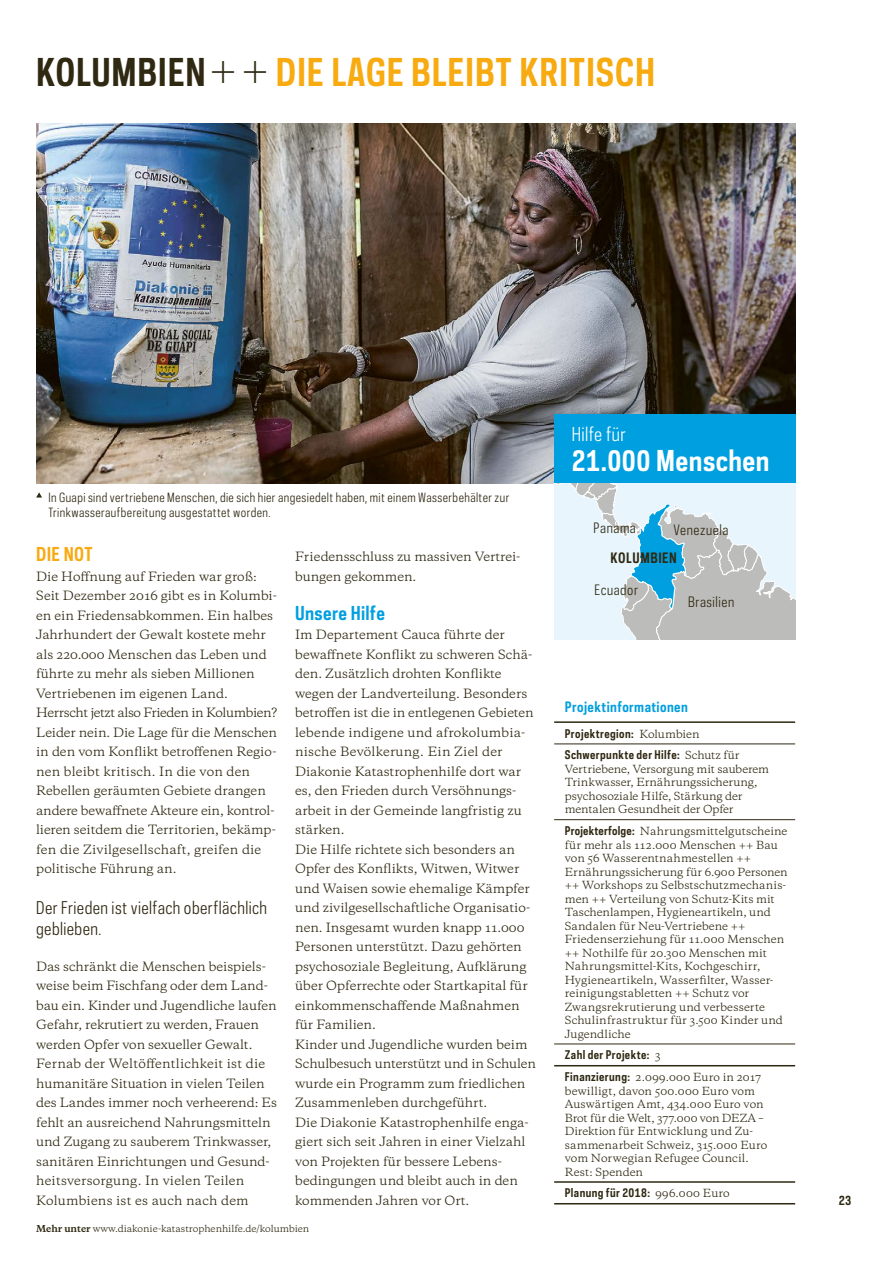
<style>
.page{position:relative;width:893px;height:1263px;background:#fff}
.page>*{position:absolute;margin:0;border:0;box-sizing:border-box;transform-origin:0 0}
.t1{font:700 36px "Polaris Condensed";letter-spacing:.02em;color:#f8aa11}
.t2{font:700 27px "Polaris Condensed";letter-spacing:.02em;color:#fff}
.t3{font:700 18px "Polaris Condensed";letter-spacing:.02em;color:#009fe0}
.t4{font:18px "Polaris Condensed";letter-spacing:.02em;color:#fff}
.t5{font:700 18px "Polaris Condensed";letter-spacing:.015em;color:#f8aa11}
.t6{font:16.5px/21px "Polaris Condensed";letter-spacing:.025em;color:#2f2912}
.t7{font:13.5px "Polaris Condensed";letter-spacing:.045em;color:#2f2912}
.t8{font:700 13.5px "Polaris Condensed";letter-spacing:.03em;color:#009fe0}
.t9{font:700 13.5px "Polaris Condensed";letter-spacing:.04em;color:#2f2912}
.t10{font:12px/19.5px "Galaxie Copernicus";color:#2f2912}
.t11{font:12px/15px "Polaris Condensed";letter-spacing:.035em;color:#2f2912}
.t12{font:700 12px "Polaris Condensed";color:#2f2912}
.t13{font:700 11.25px/21.8px "Polaris Condensed";letter-spacing:.035em;color:#2f2912}
.t14{font:10.5px/13.5px "Galaxie Copernicus";color:#2f2912}
.t15{font:9px "Galaxie Copernicus";color:#2f2912}
.s1{color:#2f2912}
.s2{font-weight:400;font-size:28.05px;color:#2f2912}
.s3{font-weight:700}
.s4{font-family:"Galaxie Copernicus";font-weight:400;font-size:10.5px}
.s5{font-family:"Polaris Condensed";font-weight:700;font-size:11.25px}
</style>
<div class="page">
<img style="left:36px;top:123px;width:759px;height:360px">
<svg style="left:554px;top:483px;width:241px;height:156px;background:#c8dae1"></svg>
<div style="left:554px;top:414px;width:241px;height:69px;background:#009fe0"></div>
<hr style="left:554px;top:744px;width:241px;height:1px;background:#2f2912">
<hr style="left:554px;top:819px;width:241px;height:1px;background:#2f2912">
<hr style="left:554px;top:1044px;width:241px;height:1px;background:#2f2912">
<hr style="left:554px;top:721px;width:241px;height:2px;background:#2f2912">
<hr style="left:554px;top:1065px;width:241px;height:1px;background:#2f2912">
<hr style="left:554px;top:1181px;width:241px;height:2px;background:#2f2912">
<hr style="left:554px;top:1203px;width:241px;height:1px;background:#2f2912">
<svg style="left:36px;top:492px;width:6px;height:5px"></svg>
<h1 class="t1" style="left:36px;top:48px;width:620px"><span class="s1">KOLUMBIEN</span> <span class="s2">+ +</span> DIE LAGE BLEIBT KRITISCH</h1>
<p class="t11" style="left:49px;top:490px;width:462px">In Guapi sind vertriebene Menschen, die sich hier angesiedelt haben, mit einem Wasserbehälter zur<br>Trinkwasseraufbereitung ausgestattet worden.</p>
<h3 class="t5" style="left:36px;top:542px;width:58px">DIE NOT</h3>
<p class="t10" style="left:36px;top:566px;width:242px">Die Hoffnung auf Frieden war groß:<br>Seit Dezember 2016 gibt es in Kolumbi&shy;en ein Friedensabkommen. Ein halbes Jahrhundert der Gewalt kostete mehr als 220.000 Menschen das Leben und führte zu mehr als sieben Millionen Vertriebenen im eigenen Land.<br>Herrscht jetzt also Frieden in Kolumbien?<br>Leider nein. Die Lage für die Menschen in den vom Konflikt betroffenen Regio&shy;nen bleibt kritisch. In die von den Rebellen geräumten Gebiete drangen andere bewaffnete Akteure ein, kontrol&shy;lieren seitdem die Territorien, bekämp&shy;fen die Zivilgesellschaft, greifen die politische Führung an.</p>
<h3 class="t6" style="left:36px;top:896px;width:232px">Der Frieden ist vielfach oberflächlich geblieben.</h3>
<p class="t10" style="left:36px;top:956px;width:242px">Das schränkt die Menschen beispiels&shy;weise beim Fischfang oder dem Land&shy;bau ein. Kinder und Jugendliche laufen Gefahr, rekrutiert zu werden, Frauen werden Opfer von sexueller Gewalt.<br>Fernab der Weltöffentlichkeit ist die humanitäre Situation in vielen Teilen des Landes immer noch verheerend: Es fehlt an ausreichend Nahrungsmitteln und Zugang zu sauberem Trinkwasser, sanitären Einrichtungen und Gesund&shy;heitsversorgung. In vielen Teilen Kolumbiens ist es auch nach dem</p>
<p class="t10" style="left:295px;top:547px;width:227px">Friedensschluss zu massiven Vertrei&shy;bungen gekommen.</p>
<h3 class="t3" style="left:295px;top:601px;width:91px">Unsere Hilfe</h3>
<p class="t10" style="left:295px;top:625px;width:242px">Im Departement Cauca führte der bewaffnete Konflikt zu schweren Schä&shy;den. Zusätzlich drohten Konflikte wegen der Landverteilung. Besonders betroffen ist die in entlegenen Gebieten lebende indigene und afrokolumbia&shy;nische Bevölkerung. Ein Ziel der Diakonie Katastrophenhilfe dort war es, den Frieden durch Versöhnungs&shy;arbeit in der Gemeinde langfristig zu stärken.<br>Die Hilfe richtete sich besonders an Opfer des Konflikts, Witwen, Witwer und Waisen sowie ehemalige Kämpfer und zivilgesellschaftliche Organisatio&shy;nen. Insgesamt wurden knapp 11.000<br>Personen unterstützt. Dazu gehörten psychosoziale Begleitung, Aufklärung über Opferrechte oder Startkapital für einkommenschaffende Maßnahmen für Familien.<br>Kinder und Jugendliche wurden beim Schulbesuch unterstützt und in Schulen wurde ein Programm zum friedlichen Zusammenleben durchgeführt.<br>Die Diakonie Katastrophenhilfe enga&shy;giert sich seit Jahren in einer Vielzahl von Projekten für bessere Lebens&shy;bedingungen und bleibt auch in den kommenden Jahren vor Ort.</p>
<p class="t15" style="left:36px;top:1222px;width:275px"><span class="s3">Mehr unter</span> www.diakonie-katastrophenhilfe.de/kolumbien</p>
<h3 class="t4" style="left:572px;top:422px;width:55px">Hilfe für</h3>
<h2 class="t2" style="left:572px;top:443px;width:199px">21.000 Menschen</h2>
<p class="t7" style="left:594px;top:518px;width:44px">Panama</p>
<p class="t7" style="left:674px;top:521px;width:56px">Venezuela</p>
<p class="t9" style="left:611px;top:549px;width:68px">KOLUMBIEN</p>
<p class="t7" style="left:594px;top:581px;width:45px">Ecuador</p>
<p class="t7" style="left:688px;top:592px;width:48px">Brasilien</p>
<p class="t8" style="left:565px;top:698px;width:125px">Projektinformationen</p>
<p class="t13" style="left:565px;top:722px;width:176px">Projektregion: <span class="s4">Kolumbien<br></span>Schwerpunkte der Hilfe: <span class="s4">Schutz für</span></p>
<p class="t14" style="left:565px;top:762px;width:206px">Vertriebene, Versorgung mit sauberem Trinkwasser, Ernährungssicherung, psychosoziale Hilfe, Stärkung der mentalen Gesundheit der Opfer</p>
<p class="t14" style="left:565px;top:824px;width:224px"><span class="s5">Projekterfolge:</span> Nahrungsmittelgutscheine für mehr als 112.000 Menschen ++ Bau von 56 Wasserentnahmestellen ++ Ernährungssicherung für 6.900 Personen ++ Workshops zu Selbstschutzmechanis&shy;men ++ Verteilung von Schutz-Kits mit Taschenlampen, Hygieneartikeln, und Sandalen für Neu-Vertriebene ++ Friedenserziehung für 11.000 Menschen ++ Nothilfe für 20.300 Menschen mit Nahrungsmittel-Kits, Kochgeschirr, Hygieneartikeln, Wasserfilter, Wasser&shy;reinigungstabletten ++ Schutz vor Zwangsrekrutierung und verbesserte Schulinfrastruktur für 3.500 Kinder und Jugendliche</p>
<p class="t13" style="left:565px;top:1044px;width:97px">Zahl der Projekte: <span class="s4">3</span></p>
<p class="t14" style="left:565px;top:1070px;width:204px"><span class="s5">Finanzierung:</span> 2.099.000 Euro in 2017 bewilligt, davon 500.000 Euro vom<br>Auswärtigen Amt, 434.000 Euro von<br>Brot für die Welt, 377.000 von DEZA –<br>Direktion für Entwicklung und Zu&shy;sammenarbeit Schweiz, 315.000 Euro vom Norwegian Refugee Council.<br>Rest: Spenden</p>
<p class="t13" style="left:565px;top:1182px;width:166px">Planung für 2018: <span class="s4">996.000 Euro</span></p>
<p class="t12" style="left:839px;top:1192px;width:14px">23</p>
</div>
